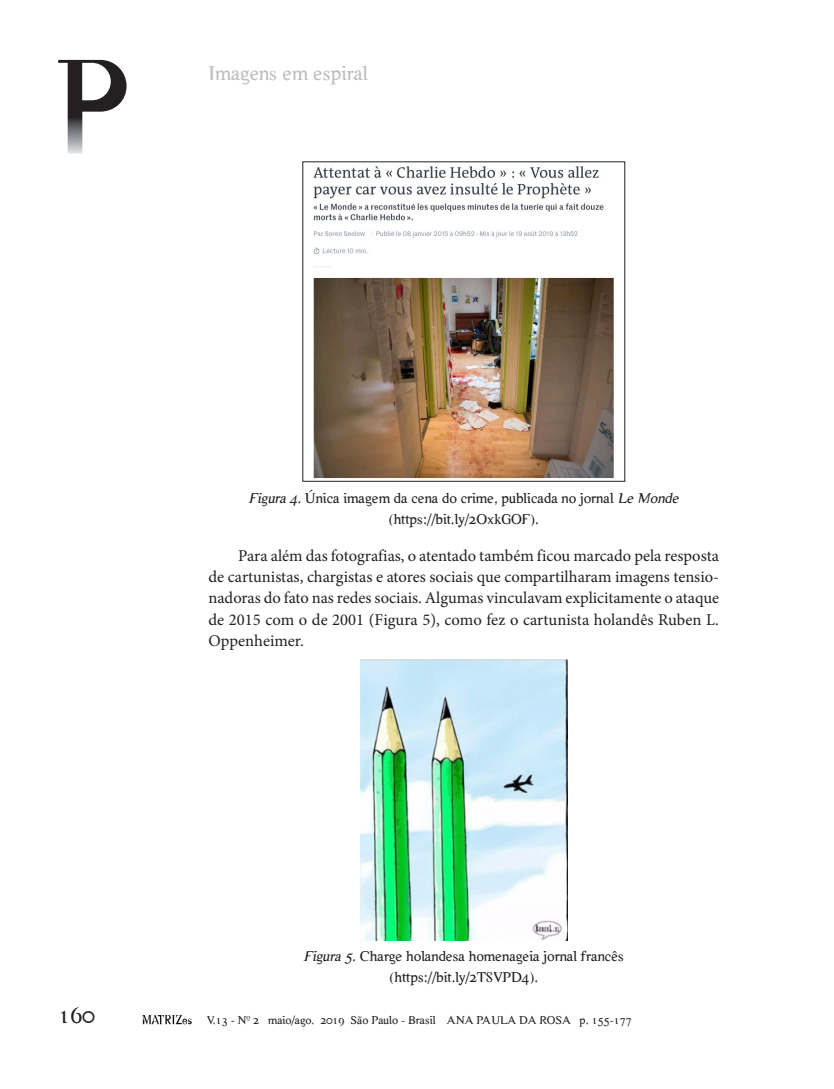
<style>
.page{position:relative;width:834px;height:1089px;background:#fff}
.page>*{position:absolute;margin:0;border:0;box-sizing:border-box;transform-origin:0 0}
.t1{font:24px "Hard Times";color:#231f20}
.t2{font:21px "Hard Times";color:#bcbdc0}
.TEXTO{font:16.5px/21px "Minion Pro";color:#231f20;text-align:justify}
.Figura_legenda{font:15px/21px "Hard Times";color:#231f20;text-align:center}
.t3{font:12px "Hard Times";color:#231f20}
.s1{font-style:italic}
</style>
<div class="page">
<img style="left:142px;top:1014px;width:49px;height:11px">
<svg style="left:58px;top:60px;width:68px;height:93px"></svg>
<img style="left:313px;top:166px;width:301px;height:313px">
<img style="left:360px;top:659px;width:207px;height:281px">
<p class="t2" style="left:208px;top:61px;width:161px">Imagens em espiral</p>
<p class="Figura_legenda" style="left:249px;top:487px;width:434px"><span class="s1">Figura 4.</span>Única imagem da cena do crime, publicada no jornal <span class="s1">Le Monde </span>(https://bit.ly/2OxkGOF).</p>
<p class="TEXTO" style="left:208px;top:545px;width:512px;text-indent:30px">Para além das fotografias, o atentado também ficou marcado pela resposta de cartunistas, chargistas e atores sociais que compartilharam imagens tensio&shy;nadoras do fato nas redes sociais. Algumas vinculavam explicitamente o ataque de 2015 com o de 2001 (Figura 5), como fez o cartunista holandês Ruben L.<br>Oppenheimer.</p>
<p class="Figura_legenda" style="left:304px;top:945px;width:321px"><span class="s1">Figura 5.</span>Charge holandesa homenageia jornal francês (https://bit.ly/2T8VPD4).</p>
<h1 class="t1" style="left:58px;top:1001px;width:37px">160</h1>
<p class="t3" style="left:207px;top:1013px;width:426px">V.13 - Nº 2 maio/ago. 2019 São Paulo - Brasil ANA PAULA DA ROSA p. 155-177</p>
</div>
